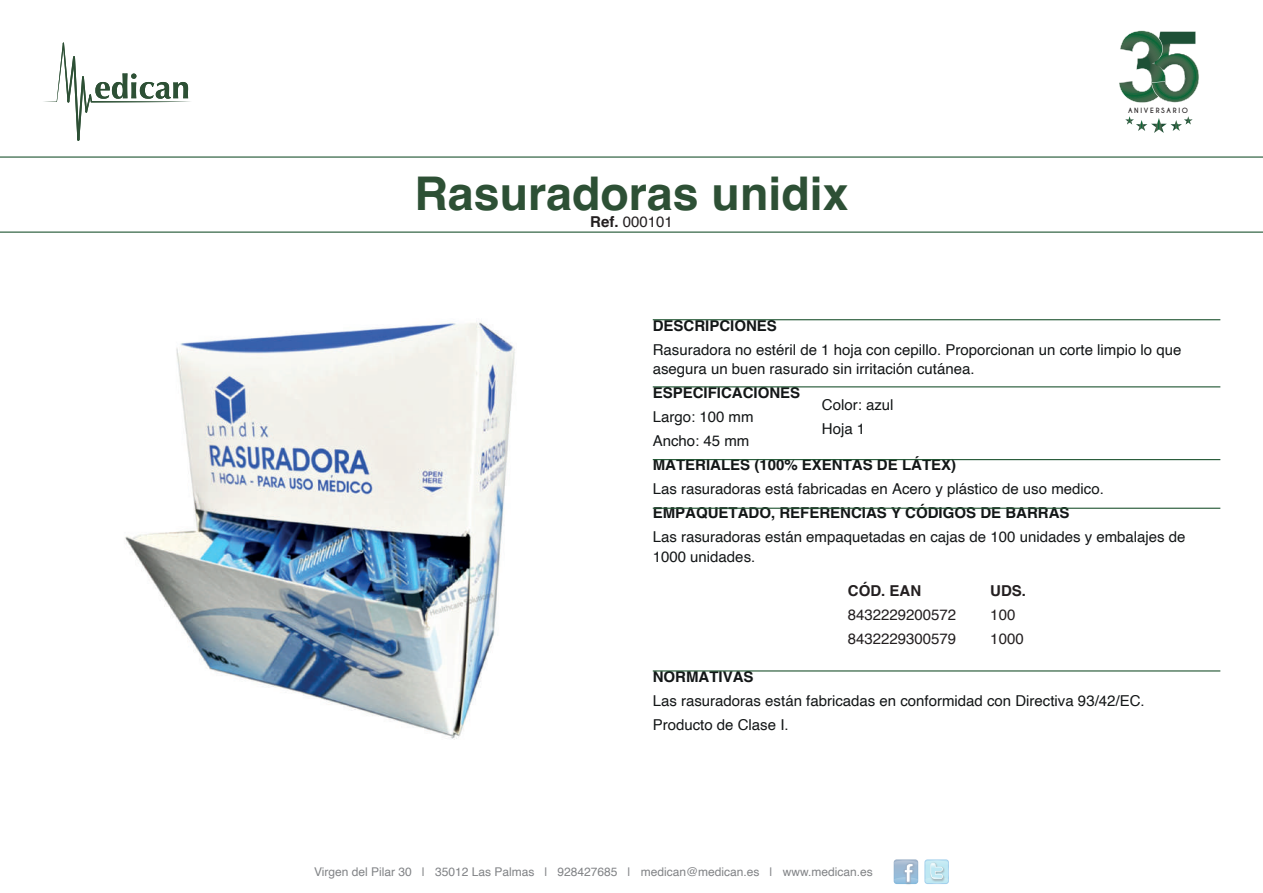
<style>
.page{position:relative;width:1263px;height:893px;background:#fff}
.page>*{position:absolute;margin:0;border:0;box-sizing:border-box;transform-origin:0 0}
.t1{font:700 46.5px "Helvetica";color:#2d5035}
.t2{font:15px/24px "Helvetica";color:#131617}
.t3{font:700 15px "Helvetica";color:#131617}
.t4{font:15px/24px "Helvetica";color:#231f20}
.t5{font:700 15px "Helvetica";color:#231f20}
.t6{font:12px "Helvetica";color:#818386}
.t7{font:700 6.75px "Caviar Dreams";letter-spacing:.25em;color:#231f20}
.s1{font-weight:700}
</style>
<div class="page">
<svg style="left:44px;top:42px;width:146px;height:99px"></svg>
<svg style="left:894px;top:859px;width:24px;height:25px"></svg>
<svg style="left:894px;top:860px;width:24px;height:24px"></svg>
<svg style="left:924px;top:859px;width:25px;height:25px"></svg>
<svg style="left:924px;top:860px;width:25px;height:24px"></svg>
<hr style="left:0;top:156px;width:1263px;height:2px;background:#205532">
<hr style="left:0;top:232px;width:1263px;height:1px;background:#205532">
<svg style="left:1119px;top:31px;width:80px;height:72px"></svg>
<svg style="left:1125px;top:116px;width:68px;height:17px"></svg>
<hr style="left:653px;top:319px;width:567px;height:1px;background:#205532">
<hr style="left:653px;top:386px;width:567px;height:1px;background:#205532">
<hr style="left:653px;top:459px;width:567px;height:1px;background:#205532">
<hr style="left:653px;top:508px;width:567px;height:1px;background:#205532">
<hr style="left:653px;top:670px;width:567px;height:1px;background:#205532">
<img style="left:125px;top:321px;width:390px;height:419px">
<h1 class="t1" style="left:414px;top:165px;width:436px">Rasuradoras unidix</h1>
<p class="t4" style="left:590px;top:210px;width:84px"><span class="s1">Ref.</span> 000101</p>
<p class="t7" style="left:1128px;top:106px;width:62px">ANIVERSARIO</p>
<p class="t3" style="left:653px;top:316px;width:126px">DESCRIPCIONES</p>
<p class="t2" style="left:653px;top:340px;width:530px;line-height:19.5px">Rasuradora no estéril de 1 hoja con cepillo. Proporcionan un corte limpio lo que asegura un buen rasurado sin irritación cutánea.</p>
<p class="t3" style="left:653px;top:384px;width:149px">ESPECIFICACIONES</p>
<p class="t2" style="left:653px;top:405px;width:102px">Largo: 100 mm<br>Ancho: 45 mm</p>
<p class="t3" style="left:653px;top:456px;width:305px">MATERIALES (100% EXENTAS DE LÁTEX)</p>
<p class="t2" style="left:653px;top:477px;width:453px">Las rasuradoras está fabricadas en Acero y plástico de uso medico.</p>
<p class="t3" style="left:653px;top:504px;width:418px">EMPAQUETADO, REFERENCIAS Y CÓDIGOS DE BARRAS</p>
<p class="t2" style="left:653px;top:528px;width:534px;line-height:19.5px">Las rasuradoras están empaquetadas en cajas de 100 unidades y embalajes de<br>1000 unidades.</p>
<p class="t2" style="left:822px;top:393px;width:73px">Color: azul<br>Hoja 1</p>
<p class="t5" style="left:848px;top:582px;width:75px">CÓD. EAN</p>
<p class="t4" style="left:848px;top:603px;width:110px">8432229200572<br>8432229300579</p>
<p class="t5" style="left:990px;top:582px;width:37px">UDS.</p>
<p class="t4" style="left:990px;top:603px;width:35px">100<br>1000</p>
<p class="t3" style="left:653px;top:667px;width:102px">NORMATIVAS</p>
<p class="t2" style="left:653px;top:689px;width:493px">Las rasuradoras están fabricadas en conformidad con Directiva 93/42/EC.<br>Producto de Clase I.</p>
<p class="t6" style="left:314px;top:862px;width:560px">Virgen del Pilar 30 | 35012 Las Palmas | 928427685 | medican@medican.es | www.medican.es</p>
</div>
